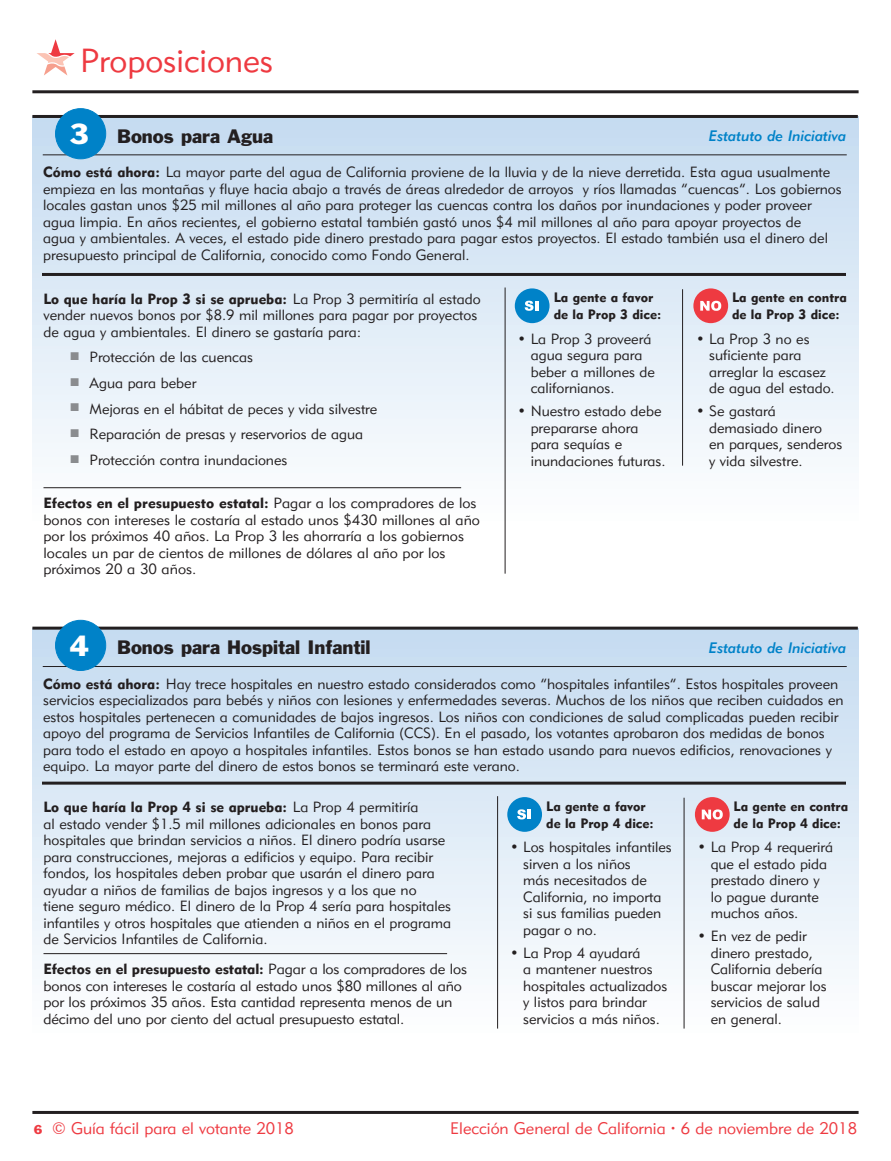
<style>
.page{position:relative;width:891px;height:1161px;background:#fff}
.page>*{position:absolute;margin:0;border:0;box-sizing:border-box;transform-origin:0 0}
.t1{font:33px "Geometric 415 BT Lite A";color:#ee3a41}
.t2{font:27px "Franklin Gothic";color:#fff}
.t3{font:18px "Franklin Gothic";color:#231f20}
.t4{font:16.5px "Geometric 415 BT Lite A";color:#ee3a41}
.t5{font:15px "Geometric 415 BT Medium Italic A";color:#0082c8}
.t6{font:14.7px/16.5px "Geometric 415 BT Lite A";color:#231f20}
.t7{font:14.7px "Geometric 415 BT Black A";color:#231f20}
.t8{font:13.5px/16.5px "Geometric 415 BT Black A";color:#231f20}
.s1{font-family:"Geometric 415 BT Black A"}
.s2{font-family:"Geometric 415 BT Lite A"}
.s3{font-family:"Franklin Gothic";font-size:12px}
</style>
<div class="page">
<hr style="left:32px;top:90px;width:827px;height:3px;background:#231f20">
<hr style="left:32px;top:1111px;width:827px;height:3px;background:#231f20">
<svg style="left:37px;top:39px;width:38px;height:37px"></svg>
<div style="left:32px;top:117px;width:827px;height:405px;background:linear-gradient(to bottom,#c3daef,#fefeff)"></div>
<hr style="left:42px;top:273px;width:804px;height:3px;background:#231f20">
<hr style="left:505px;top:288px;width:1px;height:286px;background:#231f20">
<hr style="left:682px;top:289px;width:1px;height:177px;background:#231f20">
<hr style="left:44px;top:487px;width:417px;height:1px;background:#231f20">
<hr style="left:32px;top:115px;width:826px;height:3px;background:#231f20">
<div style="left:693px;top:288px;width:35px;height:35px;background:#ee3a41;border-radius:50%"></div>
<svg style="left:700px;top:301px;width:21px;height:10px"></svg>
<div style="left:515px;top:288px;width:35px;height:35px;background:#0082c8;border-radius:50%"></div>
<svg style="left:525px;top:301px;width:13px;height:10px"></svg>
<hr style="left:43px;top:154px;width:804px;height:1px;background:#231f20">
<div style="left:56px;top:109px;width:50px;height:50px;background:#0082c8;border-radius:50%"></div>
<div style="left:55px;top:108px;width:51px;height:51px;border:1px solid #0082c8;border-radius:50%"></div>
<div style="left:32px;top:628px;width:827px;height:406px;background:linear-gradient(to bottom,#c4dbf0,#fdfefe)"></div>
<hr style="left:42px;top:782px;width:804px;height:3px;background:#231f20">
<hr style="left:497px;top:796px;width:1px;height:233px;background:#231f20">
<hr style="left:684px;top:798px;width:1px;height:231px;background:#231f20">
<hr style="left:44px;top:953px;width:403px;height:1px;background:#231f20">
<hr style="left:32px;top:627px;width:826px;height:3px;background:#231f20">
<div style="left:695px;top:797px;width:35px;height:35px;background:#ee3a41;border-radius:50%"></div>
<svg style="left:702px;top:809px;width:21px;height:10px"></svg>
<div style="left:507px;top:797px;width:35px;height:35px;background:#0082c8;border-radius:50%"></div>
<svg style="left:517px;top:809px;width:14px;height:10px"></svg>
<hr style="left:43px;top:666px;width:804px;height:1px;background:#231f20">
<div style="left:56px;top:620px;width:50px;height:50px;background:#0082c8;border-radius:50%"></div>
<div style="left:55px;top:620px;width:51px;height:51px;border:1px solid #0082c8;border-radius:50%"></div>
<h1 class="t1" style="left:80px;top:41px;width:194px">Proposiciones</h1>
<h2 class="t2" style="left:70px;top:117px;width:21px">3</h2>
<p class="t3" style="left:117px;top:124px;width:158px">Bonos para Agua</p>
<p class="t5" style="left:709px;top:127px;width:139px">Estatuto de Iniciativa</p>
<p class="t6" style="left:43px;top:164px;width:800px"><span class="s1">Cómo está ahora:</span> La mayor parte del agua de California proviene de la lluvia y de la nieve derretida. Esta agua usualmente empieza en las montañas y fluye hacia abajo a través de áreas alrededor de arroyos y ríos llamadas “cuencas”. Los gobiernos locales gastan unos $25 mil millones al año para proteger las cuencas contra los daños por inundaciones y poder proveer agua limpia. En años recientes, el gobierno estatal también gastó unos $4 mil millones al año para apoyar proyectos de<br>agua y ambientales. A veces, el estado pide dinero prestado para pagar estos proyectos. El estado también usa el dinero del presupuesto principal de California, conocido como Fondo General.</p>
<p class="t7" style="left:44px;top:289px;width:439px">Lo que haría la Prop 3 si se aprueba: <span class="s2">La Prop 3 permitiría al estado</span></p>
<p class="t6" style="left:44px;top:306px;width:435px">vender nuevos bonos por $8.9 mil millones para pagar por proyectos de agua y ambientales. El dinero se gastaría para:</p>
<p class="t6" style="left:70px;top:349px;width:184px"><sup>■</sup> Protección de las cuencas</p>
<p class="t6" style="left:70px;top:374px;width:127px"><sup>■</sup> Agua para beber</p>
<p class="t6" style="left:70px;top:400px;width:308px"><sup>■</sup> Mejoras en el hábitat de peces y vida silvestre</p>
<p class="t6" style="left:70px;top:426px;width:294px"><sup>■</sup> Reparación de presas y reservorios de agua</p>
<p class="t6" style="left:70px;top:451px;width:218px"><sup>■</sup> Protección contra inundaciones</p>
<p class="t7" style="left:44px;top:494px;width:435px">Efectos en el presupuesto estatal: <span class="s2">Pagar a los compradores de los</span></p>
<p class="t6" style="left:44px;top:511px;width:438px">bonos con intereses le costaría al estado unos $430 millones al año por los próximos 40 años. La Prop 3 les ahorraría a los gobiernos locales un par de cientos de millones de dólares al año por los próximos 20 a 30 años.</p>
<h2 class="t2" style="left:70px;top:628px;width:21px">4</h2>
<p class="t3" style="left:117px;top:636px;width:255px">Bonos para Hospital Infantil</p>
<p class="t8" style="left:554px;top:289px;width:109px">La gente a favor de la Prop 3 dice:</p>
<p class="t6" style="left:531px;top:330px;width:126px;text-indent:-13px">• La Prop 3 proveerá agua segura para beber a millones de californianos.</p>
<p class="t6" style="left:531px;top:403px;width:136px;text-indent:-13px">• Nuestro estado debe prepararse ahora para sequías e inundaciones futuras.</p>
<p class="t8" style="left:732px;top:289px;width:116px">La gente en contra de la Prop 3 dice:</p>
<p class="t6" style="left:709px;top:330px;width:127px;text-indent:-13px">• La Prop 3 no es suficiente para arreglar la escasez de agua del estado.</p>
<p class="t6" style="left:709px;top:403px;width:135px;text-indent:-13px">• Se gastará demasiado dinero<br>en parques, senderos y vida silvestre.</p>
<p class="t5" style="left:709px;top:638px;width:139px">Estatuto de Iniciativa</p>
<p class="t6" style="left:43px;top:675px;width:802px"><span class="s1">Cómo está ahora:</span> Hay trece hospitales en nuestro estado considerados como “hospitales infantiles”. Estos hospitales proveen servicios especializados para bebés y niños con lesiones y enfermedades severas. Muchos de los niños que reciben cuidados en estos hospitales pertenecen a comunidades de bajos ingresos. Los niños con condiciones de salud complicadas pueden recibir apoyo del programa de Servicios Infantiles de California (CCS). En el pasado, los votantes aprobaron dos medidas de bonos para todo el estado en apoyo a hospitales infantiles. Estos bonos se han estado usando para nuevos edificios, renovaciones y equipo. La mayor parte del dinero de estos bonos se terminará este verano.</p>
<p class="t7" style="left:44px;top:798px;width:377px">Lo que haría la Prop 4 si se aprueba: <span class="s2">La Prop 4 permitiría</span></p>
<p class="t6" style="left:44px;top:815px;width:409px">al estado vender $1.5 mil millones adicionales en bonos para hospitales que brindan servicios a niños. El dinero podría usarse para construcciones, mejoras a edificios y equipo. Para recibir fondos, los hospitales deben probar que usarán el dinero para ayudar a niños de familias de bajos ingresos y a los que no<br>tiene seguro médico. El dinero de la Prop 4 sería para hospitales infantiles y otros hospitales que atienden a niños en el programa de Servicios Infantiles de California.</p>
<p class="t7" style="left:44px;top:960px;width:425px">Efectos en el presupuesto estatal: <span class="s2">Pagar a los compradores de los</span></p>
<p class="t6" style="left:44px;top:977px;width:420px">bonos con intereses le costaría al estado unos $80 millones al año por los próximos 35 años. Esta cantidad representa menos de un décimo del uno por ciento del actual presupuesto estatal.</p>
<p class="t8" style="left:546px;top:798px;width:109px">La gente a favor de la Prop 4 dice:</p>
<p class="t6" style="left:523px;top:839px;width:150px;text-indent:-13px">• Los hospitales infantiles sirven a los niños<br>más necesitados de<br>California, no importa si sus familias pueden pagar o no.</p>
<p class="t6" style="left:523px;top:944px;width:146px;text-indent:-13px">• La Prop 4 ayudará<br>a mantener nuestros hospitales actualizados y listos para brindar servicios a más niños.</p>
<p class="t8" style="left:734px;top:798px;width:116px">La gente en contra de la Prop 4 dice:</p>
<p class="t6" style="left:711px;top:839px;width:124px;text-indent:-13px">• La Prop 4 requerirá que el estado pida prestado dinero y lo pague durante muchos años.</p>
<p class="t6" style="left:711px;top:928px;width:117px;text-indent:-13px">• En vez de pedir dinero prestado,<br>California debería buscar mejorar los servicios de salud en general.</p>
<p class="t4" style="left:34px;top:1118px;width:262px"><span class="s3">6</span> © Guía fácil para el votante 2018</p>
<p class="t4" style="left:450px;top:1118px;width:408px">Elección General de California <span class="s1">·</span> 6 de noviembre de 2018</p>
</div>
